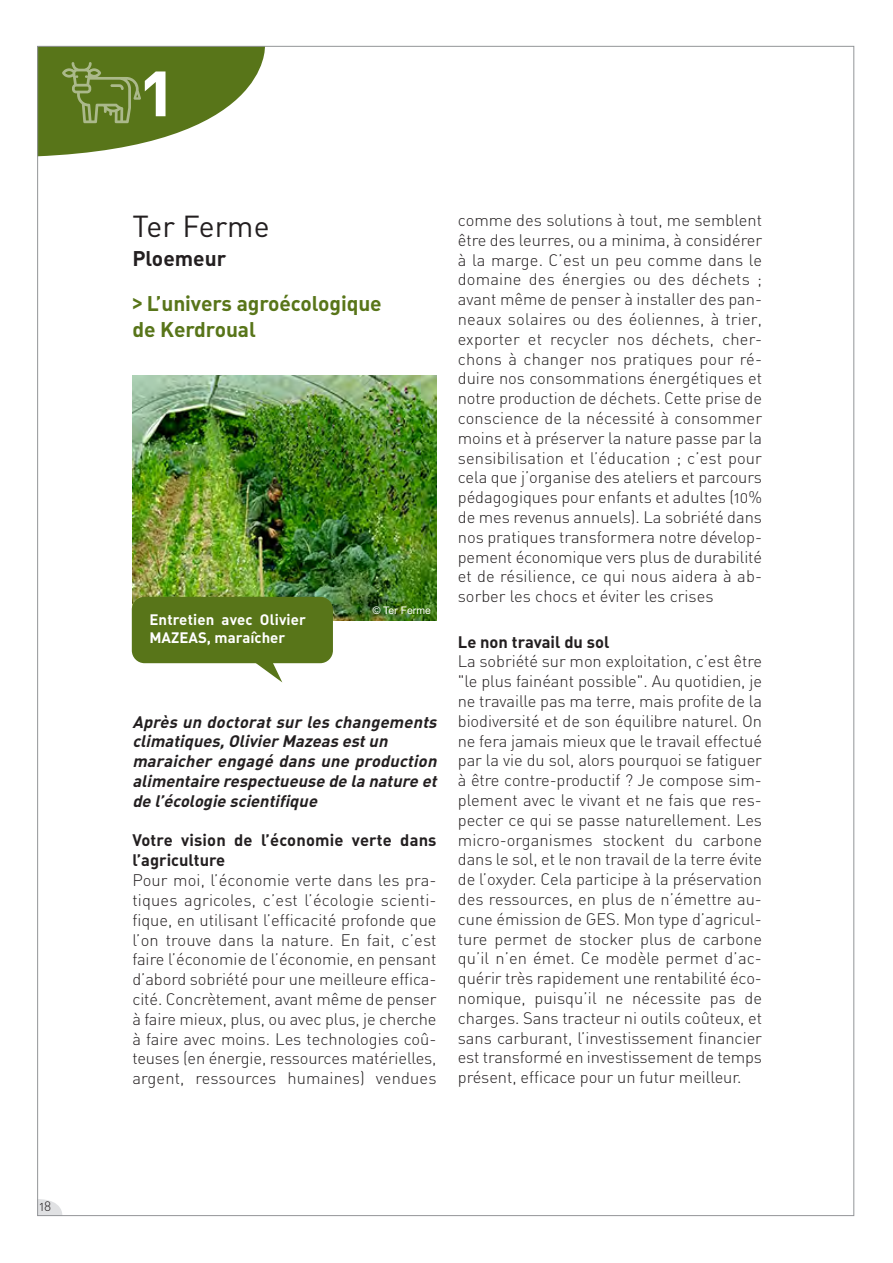
<style>
.page{position:relative;width:893px;height:1263px;background:#fff}
.page>*{position:absolute;margin:0;border:0;box-sizing:border-box;transform-origin:0 0}
.t1{font:75px "DIN Bold Alternate";color:#fff}
.t2{font:30px "DIN Regular Alternate";color:#231f20}
.t3{font:21px/45px "DIN Bold Alternate";letter-spacing:-.005em;color:#587519}
.t4{font:16.5px/19.8px "DIN Light Alternate";letter-spacing:-.005em;color:#231f20;text-align:justify}
.t5{font:italic 16.5px/19.8px "DIN Bold Alternate";color:#231f20}
.t6{font:16.5px/19.8px "DIN Bold Alternate";color:#231f20}
.t7{font:15px/18px "DIN Bold Alternate";letter-spacing:.005em;color:#fff}
.t8{font:13.5px "DIN Light Alternate";color:#231f20}
.t9{font:10.5px "Arial";color:#fff}
.s1{color:#231f20}
.s2{font-family:"Arial Narrow";font-weight:700}
</style>
<div class="page">
<svg style="left:39px;top:1199px;width:23px;height:15px"></svg>
<img style="left:133px;top:376px;width:304px;height:244px">
<div style="left:132px;top:597px;width:201px;height:66px;background:#587519;border-radius:13px"></div>
<svg style="left:247px;top:663px;width:35px;height:19px"></svg>
<svg style="left:39px;top:48px;width:226px;height:108px"></svg>
<p class="t8" style="left:40px;top:1201px;width:13px">18</p>
<h1 class="t1" style="left:141px;top:63px;width:34px">1</h1>
<h2 class="t2" style="left:132px;top:216px;width:139px">Ter Ferme</h2>
<p class="t3" style="left:132px;top:238px;width:251px"><span class="s1">Ploemeur<br></span><span class="s2">&gt;</span> L’univers agroécologique</p>
<p class="t3" style="left:132px;top:309px;width:125px">de Kerdroual</p>
<p class="t7" style="left:149px;top:612px;width:158px">Entretien avec Olivier<br>MAZEAS, maraîcher</p>
<p class="t9" style="left:373px;top:606px;width:60px">© Ter Ferme</p>
<p class="t5" style="left:132px;top:713px;width:309px">Après un doctorat sur les changements climatiques,Olivier Mazeas estun maraicher engagé dans une production alimentaire respectueuse de la nature et de l’écologie scientifique</p>
<p class="t6" style="left:132px;top:832px;width:306px">Votre vision de l’économie verte dans l’agriculture</p>
<p class="t4" style="left:132px;top:872px;width:306px">Pour moi, l’économie verte dans les pra&shy;tiques agricoles, c’est l’écologie scienti&shy;fique, en utilisant l’efficacité profonde que l’on trouve dans la nature. En fait, c’est faire l’économie de l’économie, en pensant d’abord sobriété pour une meilleure effica&shy;cité. Concrètement, avant même de penser à faire mieux, plus, ou avec plus, je cherche à faire avec moins. Les technologies coû&shy;teuses (en énergie, ressources matérielles, argent, ressources humaines) vendues</p>
<p class="t4" style="left:458px;top:212px;width:306px">comme des solutions à tout, me semblent être des leurres, ou a minima, à considérer à la marge. C’est un peu comme dans le domaine des énergies ou des déchets ; avant même de penser à installer des pan&shy;neaux solaires ou des éoliennes, à trier, exporter et recycler nos déchets, cher&shy;chons à changer nos pratiques pour ré&shy;duire nos consommations énergétiques et notre production de déchets. Cette prise de conscience de la nécessité à consommer moins et à préserver la nature passe par la sensibilisation et l’éducation ; c’est pour cela que j’organise des ateliers et parcours pédagogiques pour enfants et adultes (10% de mes revenus annuels). La sobriété dans nos pratiques transformera notre dévelop&shy;pement économique vers plus de durabilité et de résilience, ce qui nous aidera à ab&shy;sorber les chocs et éviter les crises</p>
<p class="t6" style="left:458px;top:633px;width:153px">Le non travail du sol</p>
<p class="t4" style="left:458px;top:653px;width:306px">La sobriété sur mon exploitation, c’est être "le plus fainéant possible". Au quotidien, je ne travaille pas ma terre, mais profite de la biodiversité et de son équilibre naturel. On ne fera jamais mieux que le travail effectué par la vie du sol, alors pourquoi se fatiguer à être contre-productif ? Je compose sim&shy;plement avec le vivant et ne fais que res&shy;pecter ce qui se passe naturellement. Les micro-organismes stockent du carbone dans le sol, et le non travail de la terre évite de l’oxyder. Cela participe à la préservation des ressources, en plus de n’émettre au&shy;cune émission de GES. Mon type d’agricul&shy;ture permet de stocker plus de carbone qu’il n’en émet. Ce modèle permet d’ac&shy;quérir très rapidement une rentabilité éco&shy;nomique, puisqu’il ne nécessite pas de charges. Sans tracteur ni outils coûteux, et sans carburant, l’investissement financier est transformé en investissement de temps présent, efficace pour un futur meilleur.</p>
</div>
